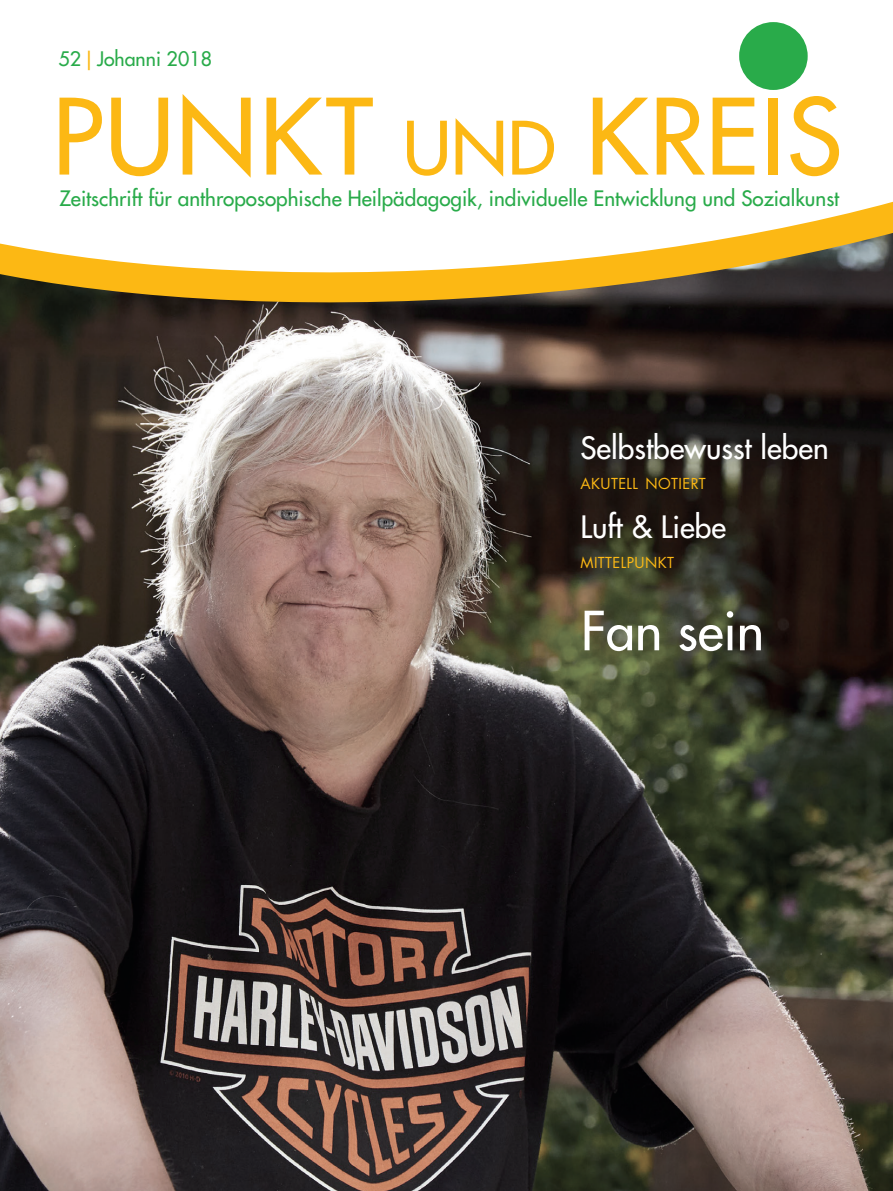
<style>
.page{position:relative;width:893px;height:1191px;background:#fff}
.page>*{position:absolute;margin:0;border:0;box-sizing:border-box;transform-origin:0 0}
.t1{font:500 180px "Futura Std";color:#29ab4a}
.t2{font:500 102px "Futura Std";letter-spacing:.02em;color:#fcb814}
.t3{font:500 52.5px "Futura Std";color:#fff}
.t4{font:500 30px "Futura Std";color:#fff}
.t5{font:500 20.7px "Futura Std";color:#29ab4a}
.t6{font:500 19.5px "Futura Std";color:#29ab4a}
.t7{font:14.7px "Futura Std";letter-spacing:.03em;color:#fcb814}
.s1{color:#fcb814}
.s2{font-size:71.4px}
</style>
<div class="page">
<img style="left:0;top:313px;width:893px;height:878px">
<svg style="left:1px;top:201px;width:892px;height:112px"></svg>
<img style="left:0;top:145px;width:1px;height:189px">
<p class="t6" style="left:58px;top:47px;width:155px">52<span class="s1">|</span>Johanni 2018</p>
<p class="t1" style="left:721px;top:-55px;width:107px">•</p>
<p class="t2" style="left:52px;top:73px;width:792px">PUNKT <span class="s2">und</span> KREIS</p>
<p class="t5" style="left:60px;top:186px;width:781px">Zeitschrift für anthroposophische Heilpädagogik, individuelle Entwicklung und Sozialkunst</p>
<p class="t4" style="left:580px;top:429px;width:250px">Selbstbewusst leben</p>
<p class="t7" style="left:580px;top:474px;width:127px">AKUTELL NOTIERT</p>
<p class="t4" style="left:580px;top:508px;width:147px">Luft &amp; Liebe</p>
<p class="t7" style="left:580px;top:553px;width:95px">MITTELPUNKT</p>
<p class="t3" style="left:581px;top:598px;width:185px">Fan sein</p>
</div>
